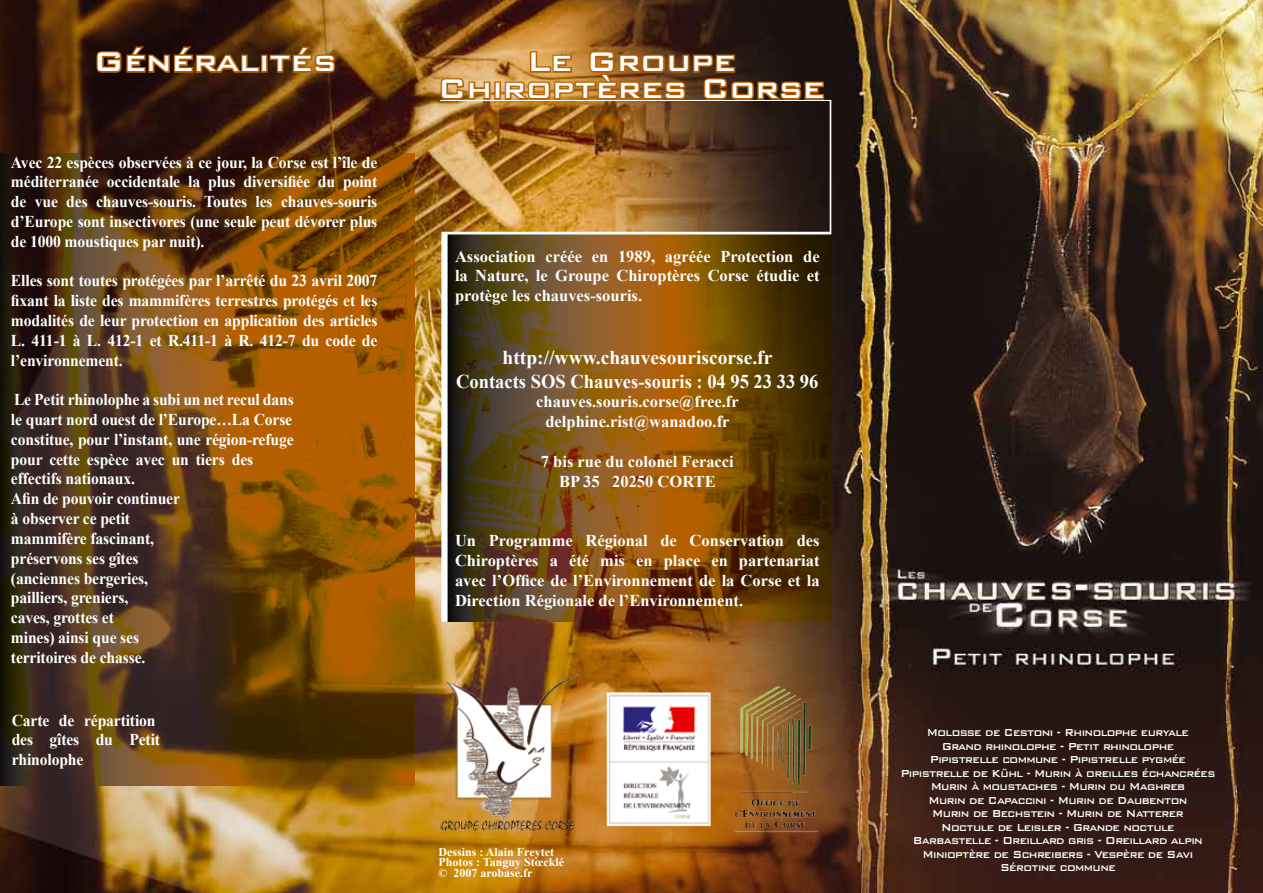
<style>
.page{position:relative;width:1263px;height:893px;background:#fff}
.page>*{position:absolute;margin:0;border:0;box-sizing:border-box;transform-origin:0 0}
.t1{font:500 36px/27px "Bank Gothic BT";color:#fff;text-align:center}
.t2{font:700 19.5px/23.4px "Times New Roman";color:#fff;text-align:center}
.t3{font:700 16.5px/19.8px "Times New Roman";letter-spacing:-.01em;color:#fff;text-align:justify;scale:.95 1}
.t4{font:700 16.5px/19.8px "Times New Roman";letter-spacing:-.01em;color:#fff;text-align:justify}
.t5{font:500 13.5px/13.5px "Bank Gothic BT";letter-spacing:-.05em;color:#fff;text-align:center;scale:.9 1}
.t6{font:700 12px/10.5px "Times New Roman";color:#fff}
</style>
<div class="page">
<img style="left:0;top:0;width:1263px;height:893px">
<img style="left:432px;top:673px;width:395px;height:165px">
<svg style="left:0;top:153px;width:414px;height:633px;background:#683f0e"></svg>
<svg style="left:438px;top:76px;width:54px;height:26px"></svg>
<div style="left:494px;top:82px;width:7px;height:18px;border:3px solid #b55f00"></div>
<svg style="left:503px;top:49px;width:323px;height:51px;background:#8a5318"></svg>
<svg style="left:94px;top:45px;width:167px;height:30px;background:#673405"></svg>
<div style="left:261px;top:55px;width:7px;height:18px;border:3px solid #b55f00"></div>
<svg style="left:268px;top:45px;width:69px;height:30px;background:#8a4e0b"></svg>
<img style="left:440px;top:100px;width:391px;height:522px">
<h1 class="t1" style="left:94px;top:47px;width:244px">Généralités</h1>
<p class="t3" style="left:11px;top:152px;width:387px">Avec 22 espèces observées à ce jour, la Corse est l’île de méditerranée occidentale la plus diversifiée du point de vue des chauves-souris. Toutes les chauves-souris d’Europe sont insectivores (une seule peut dévorer plus de 1000 moustiques par nuit).</p>
<p class="t3" style="left:11px;top:271px;width:387px">Elles sont toutes protégées par l’arrêté du 23 avril 2007 fixant la liste des mammifères terrestres protégés et les modalités de leur protection en application des articles L. 411-1 à L. 412-1 et R.411-1 à R. 412-7 du code de l’environnement.</p>
<p class="t3" style="left:11px;top:389px;width:299px;text-align:left">Le Petit rhinolophe a subi un net recul dans le quart nord ouest de l’Europe…La Corse constitue, pour l’instant, une région-refuge pour cette espèce avec un tiers des effectifs nationaux.<br>Afin de pouvoir continuer<br>à observer ce petit<br>mammifère fascinant,<br>préservons ses gîtes<br>(anciennes bergeries,<br>pailliers, greniers,<br>caves, grottes et<br>mines) ainsi que ses<br>territoires de chasse.</p>
<p class="t3" style="left:12px;top:710px;width:158px;text-align:left">Carte de répartition des gîtes du Petit rhinolophe</p>
<h1 class="t1" style="left:438px;top:47px;width:388px">Le Groupe<br>Chiroptères Corse</h1>
<p class="t4" style="left:455px;top:246px;width:366px">Association créée en 1989, agréée Protection de la Nature, le Groupe Chiroptères Corse étudie et protège les chauves-souris.</p>
<p class="t2" style="left:456px;top:346px;width:364px">http://www.chauvesouriscorse.fr<br>Contacts SOS Chauves-souris : 04 95 23 33 96</p>
<p class="t4" style="left:536px;top:392px;width:204px;text-align:center">chauves.souris.corse@free.fr delphine.rist@wanadoo.fr</p>
<p class="t4" style="left:541px;top:451px;width:194px;text-align:center">7 bis rue du colonel Feracci<br>BP 35 20250 CORTE</p>
<p class="t4" style="left:455px;top:530px;width:366px">Un Programme Régional de Conservation des Chiroptères a été mis en place en partenariat avec l’Office de l’Environnement de la Corse et la Direction Régionale de l’Environnement.</p>
<p class="t6" style="left:438px;top:846px;width:127px">Dessins : Alain Freytet<br>Photos : Tanguy Stœcklé © 2007 arobase.fr</p>
<p class="t5" style="left:900px;top:726px;width:351px">Molosse de Cestoni - Rhinolophe euryale<br>Grand rhinolophe - Petit rhinolophe<br>Pipistrelle commune - Pipistrelle pygmée Pipistrelle de Kühl - Murin à oreilles échancrées Murin à moustaches - Murin du Maghreb<br>Murin de Capaccini - Murin de Daubenton<br>Murin de Bechstein - Murin de Natterer<br>Noctule de Leisler - Grande noctule Barbastelle - Oreillard gris - Oreillard alpin Minioptère de Schreibers - Vespère de Savi Sérotine commune</p>
</div>
